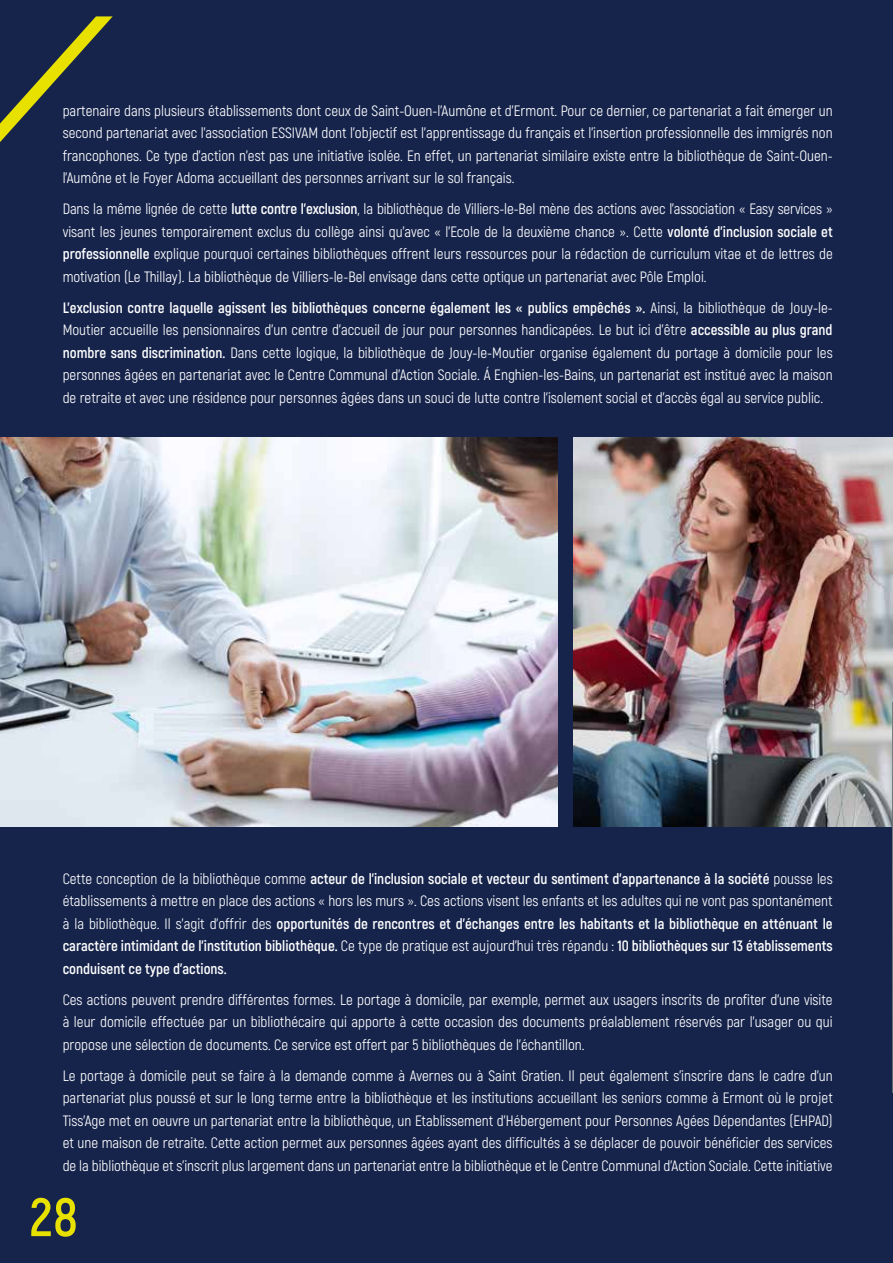
<style>
.page{position:relative;width:893px;height:1263px;background:#16244c}
.page>*{position:absolute;margin:0;border:0;box-sizing:border-box;transform-origin:0 0}
.t1{font:700 54px "Akrobat";color:#e8e100}
.t2{font:15px/22.5px "Akrobat";color:#fff;text-align:justify}
.t3{font:700 15px/22.5px "Akrobat";color:#fff;text-align:justify}
.s1{font-weight:700}
.s2{font-weight:400}
</style>
<div class="page">
<svg style="left:0;top:16px;width:113px;height:126px"></svg>
<img style="left:0;top:438px;width:558px;height:389px">
<img style="left:573px;top:438px;width:319px;height:389px">
<img style="left:892px;top:703px;width:1px;height:389px">
<p class="t2" style="left:63px;top:99px;width:772px">partenaire dans plusieurs établissements dont ceux de Saint-Ouen-l’Aumône et d’Ermont. Pour ce dernier, ce partenariat a fait émerger un second partenariat avec l’association ESSIVAM dont l’objectif est l’apprentissage du français et l’insertion professionnelle des immigrés non francophones. Ce type d’action n’est pas une initiative isolée. En effet, un partenariat similaire existe entre la bibliothèque de Saint-Ouen&shy;l’Aumône et le Foyer Adoma accueillant des personnes arrivant sur le sol français.</p>
<p class="t2" style="left:63px;top:198px;width:772px">Dans la même lignée de cette <span class="s1">lutte contre l’exclusion</span>, la bibliothèque de Villiers-le-Bel mène des actions avec l’association « Easy services » visant les jeunes temporairement exclus du collège ainsi qu’avec « l’Ecole de la deuxième chance ». Cette <span class="s1">volonté d’inclusion sociale et professionnelle</span> explique pourquoi certaines bibliothèques offrent leurs ressources pour la rédaction de curriculum vitae et de lettres de motivation (Le Thillay). La bibliothèque de Villiers-le-Bel envisage dans cette optique un partenariat avec Pôle Emploi.</p>
<p class="t2" style="left:63px;top:296px;width:771px"><span class="s1">L’exclusion contre laquelle agissent les bibliothèques concerne également les « publics empêchés ».</span> Ainsi, la bibliothèque de Jouy-le-Moutier accueille les pensionnaires d’un centre d’accueil de jour pour personnes handicapées. Le but ici d’être <span class="s1">accessible au plus grand nombre sans discrimination.</span> Dans cette logique, la bibliothèque de Jouy-le-Moutier organise également du portage à domicile pour les personnes âgées en partenariat avec le Centre Communal d’Action Sociale. Á Enghien-les-Bains, un partenariat est institué avec la maison de retraite et avec une résidence pour personnes âgées dans un souci de lutte contre l’isolement social et d’accès égal au service public.</p>
<p class="t3" style="left:63px;top:867px;width:771px"><span class="s2">Cette conception de la bibliothèque comme</span> acteur de l’inclusion sociale et vecteur du sentiment d’appartenance à la société <span class="s2">pousse les établissements à mettre en place des actions « hors les murs ». Ces actions visent les enfants et les adultes qui ne vont pas spontanément à la bibliothèque. Il s’agit d’offrir des</span> opportunités de rencontres et d’échanges entre les habitants et la bibliothèque en atténuant le caractère intimidant de l’institution bibliothèque. <span class="s2">Ce type de pratique est aujourd’hui très répandu :</span> 10 bibliothèques sur 13 établissements conduisent ce type d’actions.</p>
<p class="t2" style="left:63px;top:988px;width:771px">Ces actions peuvent prendre différentes formes. Le portage à domicile, par exemple, permet aux usagers inscrits de profiter d’une visite à leur domicile effectuée par un bibliothécaire qui apporte à cette occasion des documents préalablement réservés par l’usager ou qui propose une sélection de documents. Ce service est offert par 5 bibliothèques de l’échantillon.</p>
<p class="t2" style="left:63px;top:1064px;width:772px">Le portage à domicile peut se faire à la demande comme à Avernes ou à Saint Gratien. Il peut également s’inscrire dans le cadre d’un partenariat plus poussé et sur le long terme entre la bibliothèque et les institutions accueillant les seniors comme à Ermont où le projet Tiss’Age met en oeuvre un partenariat entre la bibliothèque, un Etablissement d’Hébergement pour Personnes Agées Dépendantes (EHPAD) et une maison de retraite. Cette action permet aux personnes âgées ayant des difficultés à se déplacer de pouvoir bénéficier des services de la bibliothèque et s’inscrit plus largement dans un partenariat entre la bibliothèque et le Centre Communal d’Action Sociale. Cette initiative</p>
<h1 class="t1" style="left:30px;top:1183px;width:50px">28</h1>
</div>
